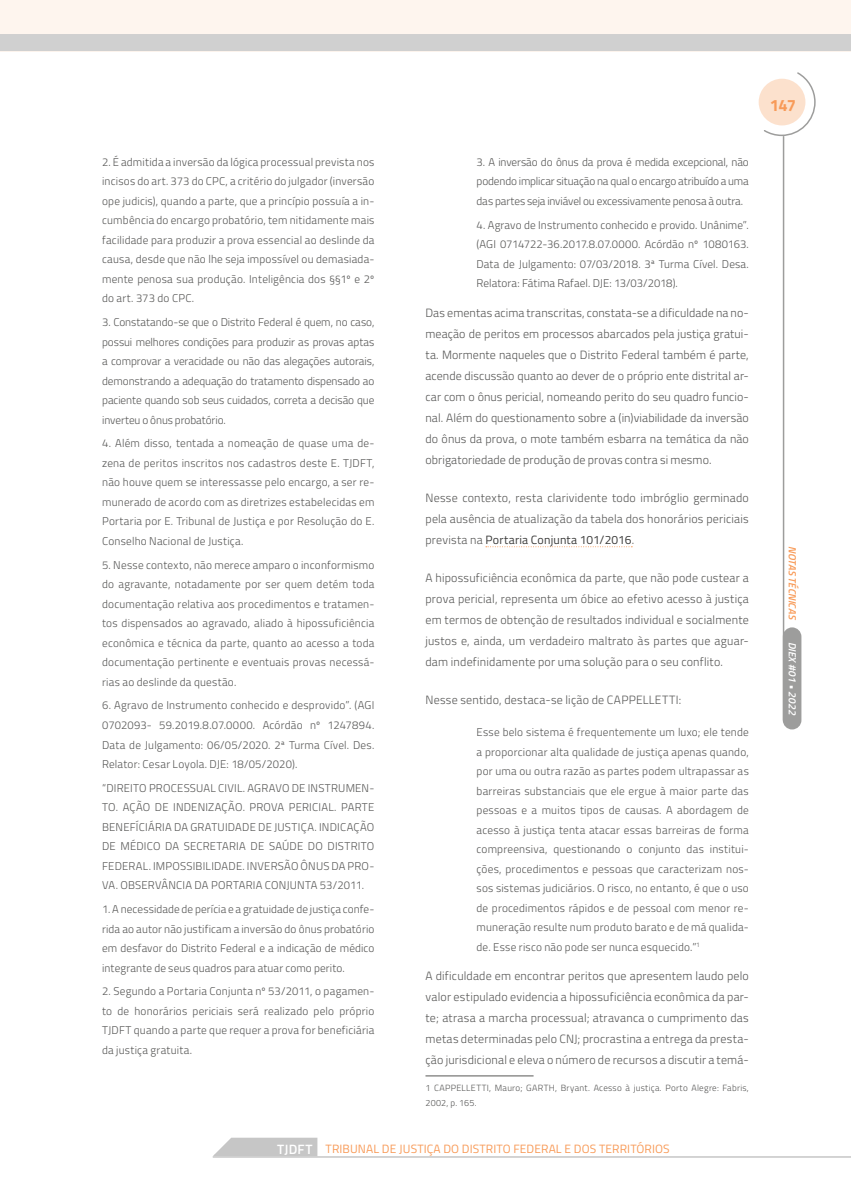
<style>
.page{position:relative;width:851px;height:1191px;background:#fff}
.page>*{position:absolute;margin:0;border:0;box-sizing:border-box;transform-origin:0 0}
.t1{font:700 16.5px "Titillium Web";color:#f89b59}
.t2{font:300 12px/21px "Titillium Web";letter-spacing:.015em;color:#575756;text-align:justify}
.t3{font:12px "Titillium Web";letter-spacing:.01em;color:#f89b59}
.t4{font:300 11.25px/19.5px "Titillium Web";letter-spacing:.015em;color:#575756;text-align:justify}
.t5{font:italic 600 10.5px "Titillium Web";color:#f89b59}
.t6{font:italic 600 10.5px "Titillium Web";color:#fff}
.t7{font:300 9px/15px "Titillium Web";letter-spacing:.03em;color:#575756}
.s1{font-weight:400;color:#3c3c3b}
.s2{font-weight:600;font-size:13.5px;color:#fff}
</style>
<div class="page">
<div style="left:782px;top:627px;width:19px;height:102px;background:#9d9d9c;border-radius:9px"></div>
<hr style="left:782px;top:136px;width:2px;height:584px;background:#9d9d9c">
<svg style="left:764px;top:72px;width:52px;height:65px"></svg>
<div style="left:758px;top:79px;width:47px;height:46px;background:#fce1cd;border-radius:50%"></div>
<div style="left:0;top:0;width:850px;height:51px;background:#fef5ee"></div>
<div style="left:0;top:34px;width:850px;height:17px;background:#d0d0d0"></div>
<hr style="left:213px;top:1156px;width:637px;height:1px;background:#c6c6c6">
<svg style="left:212px;top:1137px;width:106px;height:20px;background:#cdcdcd"></svg>
<svg style="left:486px;top:546px;width:146px;height:1px"></svg>
<hr style="left:425px;top:1075px;width:108px;height:1px;background:#575756">
<p class="t4" style="left:102px;top:152px;width:274px">2. É admitida a inversão da lógica processual prevista nos incisos do art. 373 do CPC, a critério do julgador (inversão ope judicis), quando a parte, que a princípio possuía a in&shy;cumbência do encargo probatório, tem nitidamente mais facilidade para produzir a prova essencial ao deslinde da causa, desde que não lhe seja impossível ou demasiada&shy;mente penosa sua produção. Inteligência dos §§1º e 2º do art. 373 do CPC.</p>
<p class="t4" style="left:102px;top:312px;width:274px">3. Constatando-se que o Distrito Federal é quem, no caso, possui melhores condições para produzir as provas aptas a comprovar a veracidade ou não das alegações autorais, demonstrando a adequação do tratamento dispensado ao paciente quando sob seus cuidados, correta a decisão que inverteu o ônus probatório.</p>
<p class="t4" style="left:102px;top:433px;width:274px">4. Além disso, tentada a nomeação de quase uma de&shy;zena de peritos inscritos nos cadastros deste E. TJDFT, não houve quem se interessasse pelo encargo, a ser re&shy;munerado de acordo com as diretrizes estabelecidas em Portaria por E. Tribunal de Justiça e por Resolução do E.<br>Conselho Nacional de Justiça.</p>
<p class="t4" style="left:102px;top:554px;width:274px">5. Nesse contexto, não merece amparo o inconformismo do agravante, notadamente por ser quem detém toda documentação relativa aos procedimentos e tratamen&shy;tos dispensados ao agravado, aliado à hipossuficiência econômica e técnica da parte, quanto ao acesso a toda documentação pertinente e eventuais provas necessá&shy;rias ao deslinde da questão.</p>
<p class="t4" style="left:102px;top:695px;width:274px">6. Agravo de Instrumento conhecido e desprovido”. (AGI 0702093- 59.2019.8.07.0000. Acórdão nº 1247894.<br>Data de Julgamento: 06/05/2020. 2ª Turma Cível. Des.<br>Relator: Cesar Loyola. DJE: 18/05/2020).</p>
<p class="t4" style="left:102px;top:777px;width:274px">“DIREITO PROCESSUAL CIVIL. AGRAVO DE INSTRUMEN-TO. AÇÃO DE INDENIZAÇÃO. PROVA PERICIAL. PARTE BENEFÍCIÁRIA DA GRATUIDADE DE JUSTIÇA. INDICAÇÃO DE MÉDICO DA SECRETARIA DE SAÚDE DO DISTRITO FEDERAL. IMPOSSIBILIDADE. INVERSÃO ÔNUS DA PRO-VA. OBSERVÂNCIA DA PORTARIA CONJUNTA 53/2011.</p>
<p class="t4" style="left:102px;top:898px;width:274px">1. A necessidade de perícia e a gratuidade de justiça confe&shy;rida ao autor não justificam a inversão do ônus probatório em desfavor do Distrito Federal e a indicação de médico integrante de seus quadros para atuar como perito.</p>
<p class="t4" style="left:102px;top:981px;width:274px">2. Segundo a Portaria Conjunta nº 53/2011, o pagamen&shy;to de honorários periciais será realizado pelo próprio TJDFT quando a parte que requer a prova for beneficiária da justiça gratuita.</p>
<p class="t4" style="left:476px;top:152px;width:274px">3. A inversão do ônus da prova é medida excepcional, não podendo implicar situação na qual o encargo atribuído a uma das partes seja inviável ou excessivamente penosa à outra.</p>
<p class="t4" style="left:476px;top:214px;width:274px">4. Agravo de Instrumento conhecido e provido. Unânime”. (AGI 0714722-36.2017.8.07.0000. Acórdão nº 1080163.<br>Data de Julgamento: 07/03/2018. 3ª Turma Cível. Desa.<br>Relatora: Fátima Rafael. DJE: 13/03/2018).</p>
<p class="t2" style="left:425px;top:301px;width:325px">Das ementas acima transcritas, constata-se a dificuldade na no&shy;meação de peritos em processos abarcados pela justiça gratui&shy;ta. Mormente naqueles que o Distrito Federal também é parte, acende discussão quanto ao dever de o próprio ente distrital ar&shy;car com o ônus pericial, nomeando perito do seu quadro funcio&shy;nal. Além do questionamento sobre a (in)viabilidade da inversão do ônus da prova, o mote também esbarra na temática da não obrigatoriedade de produção de provas contra si mesmo.</p>
<p class="t2" style="left:425px;top:486px;width:325px">Nesse contexto, resta clarividente todo imbróglio germinado pela ausência de atualização da tabela dos honorários periciais prevista na <span class="s1">Portaria Conjunta 101/2016</span>.</p>
<p class="t2" style="left:425px;top:566px;width:325px">A hipossuficiência econômica da parte, que não pode custear a prova pericial, representa um óbice ao efetivo acesso à justiça em termos de obtenção de resultados individual e socialmente justos e, ainda, um verdadeiro maltrato às partes que aguar&shy;dam indefinidamente por uma solução para o seu conflito.</p>
<p class="t2" style="left:425px;top:688px;width:257px">Nesse sentido, destaca-se lição de CAPPELLETTI:</p>
<p class="t4" style="left:476px;top:722px;width:274px">Esse belo sistema é frequentemente um luxo; ele tende a proporcionar alta qualidade de justiça apenas quando, por uma ou outra razão as partes podem ultrapassar as barreiras substanciais que ele ergue à maior parte das pessoas e a muitos tipos de causas. A abordagem de acesso à justiça tenta atacar essas barreiras de forma compreensiva, questionando o conjunto das institui&shy;ções, procedimentos e pessoas que caracterizam nos&shy;sos sistemas judiciários. O risco, no entanto, é que o uso de procedimentos rápidos e de pessoal com menor re&shy;muneração resulte num produto barato e de má qualida&shy;de. Esse risco não pode ser nunca esquecido.”<sup>1</sup></p>
<p class="t2" style="left:425px;top:965px;width:325px">A dificuldade em encontrar peritos que apresentem laudo pelo valor estipulado evidencia a hipossuficiência econômica da par&shy;te; atrasa a marcha processual; atravanca o cumprimento das metas determinadas pelo CNJ; procrastina a entrega da presta&shy;ção jurisdicional e eleva o número de recursos a discutir a temá-</p>
<p class="t7" style="left:425px;top:1079px;width:325px">1 CAPPELLETTI, Mauro; GARTH, Bryant. Acesso à justiça. Porto Alegre: Fabris,<br>2002, p. 165.</p>
<p class="t3" style="left:277px;top:1139px;width:394px"><span class="s2">TJDFT</span> TRIBUNAL DE JUSTIÇA DO DISTRITO FEDERAL E DOS TERRITÓRIOS</p>
<h1 class="t1" style="left:769px;top:93px;width:28px">147</h1>
<p class="t5" style="left:800px;top:546px;width:75px;rotate:90deg">notas técnicas</p>
<p class="t6" style="left:800px;top:642px;width:75px;rotate:90deg">DIEX #01 • 2022</p>
</div>
